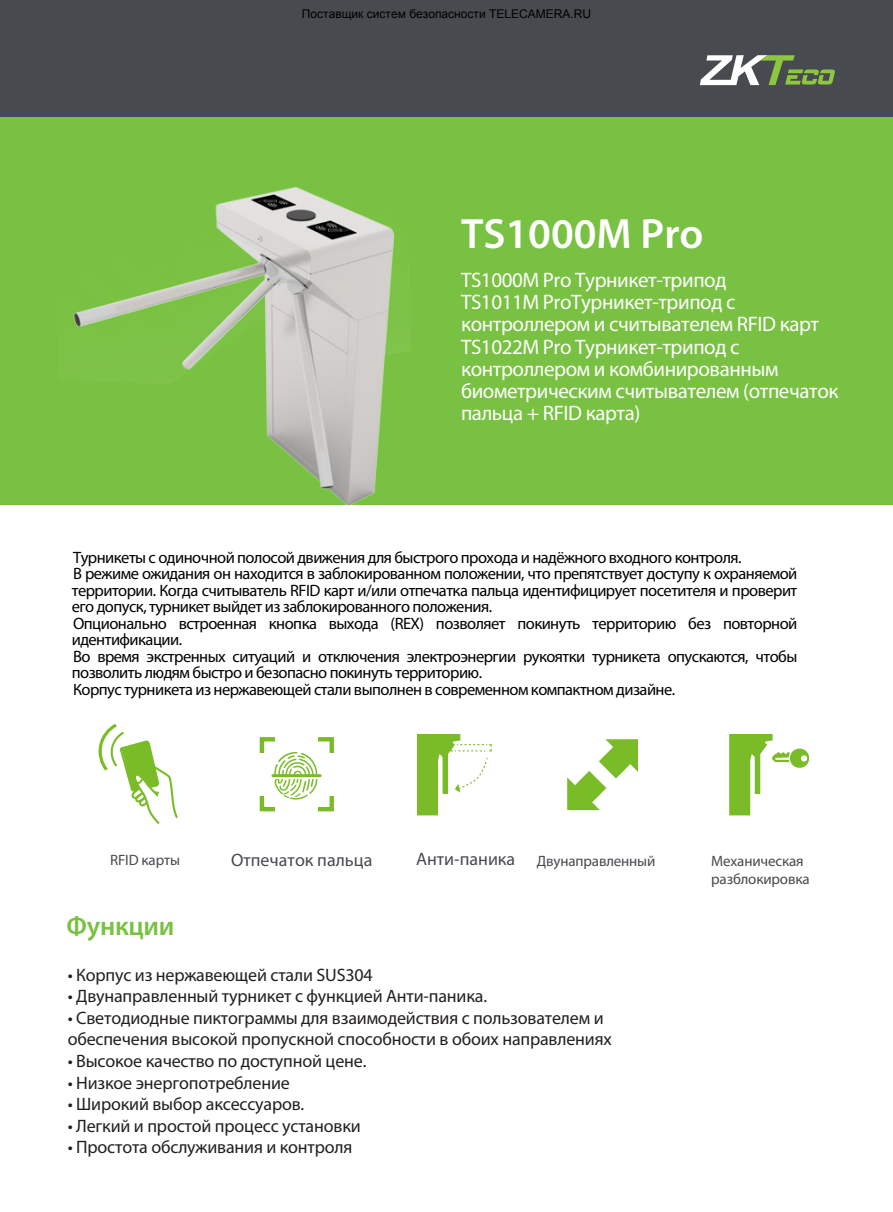
<style>
.page{position:relative;width:893px;height:1212px;background:#fff}
.page>*{position:absolute;margin:0;border:0;box-sizing:border-box;transform-origin:0 0}
.Headline{font:600 42.6px "Myriad Pro";color:#fff}
.headlines_SPEC{font:600 27px "Myriad Pro";letter-spacing:-.01em;color:#79c142}
.Headline-2{font:21px/22.2px "Myriad Pro";letter-spacing:-.02em;color:#fff}
.t1{font:18px/21.6px "Myriad Pro";letter-spacing:-.01em;color:#231f20}
.Headline-3{font:18px "Myriad Pro";color:#474a4e}
.Headline-4{font:16.5px/16.5px "Myriad Pro";letter-spacing:-.035em;color:#000}
.Headline-5{font:15px/18px "Myriad Pro";letter-spacing:-.01em;color:#474a4e}
</style>
<div class="page">
<div style="left:0;top:0;width:893px;height:117px;background:#474a4e"></div>
<div style="left:0;top:117px;width:893px;height:388px;background:#79c142"></div>
<svg style="left:700px;top:55px;width:135px;height:30px"></svg>
<img style="left:73px;top:186px;width:337px;height:320px">
<svg style="left:98px;top:723px;width:80px;height:101px"></svg>
<svg style="left:567px;top:739px;width:71px;height:71px"></svg>
<svg style="left:729px;top:734px;width:81px;height:81px"></svg>
<svg style="left:417px;top:734px;width:75px;height:81px"></svg>
<svg style="left:260px;top:737px;width:74px;height:74px"></svg>
<div style="left:276px;top:736px;width:42px;height:10px;background:#fff"></div>
<div style="left:327px;top:753px;width:9px;height:43px;background:#fff"></div>
<div style="left:257px;top:753px;width:9px;height:43px;background:#fff"></div>
<div style="left:276px;top:804px;width:42px;height:9px;background:#fff"></div>
<p class="Headline" style="left:461px;top:207px;width:244px">TS1000M Pro</p>
<p class="Headline-2" style="left:461px;top:269px;width:379px">TS1000M Pro Турникет-трипод<br>TS1011M ProТурникет-трипод с контроллером и считывателем RFID карт<br>TS1022M Pro Турникет-трипод c контроллером и комбинированным биометрическим считывателем (отпечаток пальца + RFID карта)</p>
<p class="Headline-4" style="left:72px;top:549px;width:727px">Турникеты с одиночной полосой движения для быстрого прохода и надёжного входного контроля.<br>В режиме ожидания он находится в заблокированном положении, что препятствует доступу к охраняемой территории. Когда считыватель RFID карт и/или отпечатка пальца идентифицирует посетителя и проверит его допуск, турникет выйдет из заблокированного положения.<br>Опционально встроенная кнопка выхода (REX) позволяет покинуть территорию без повторной идентификации.<br>Во время экстренных ситуаций и отключения электроэнергии рукоятки турникета опускаются, чтобы позволить людям быстро и безопасно покинуть территорию.<br>Корпус турникета из нержавеющей стали выполнен в современном компактном дизайне.</p>
<p class="Headline-5" style="left:110px;top:850px;width:71px">RFID карты</p>
<p class="Headline-3" style="left:231px;top:849px;width:143px">Отпечаток пальца</p>
<p class="Headline-3" style="left:416px;top:848px;width:101px">Анти-паника</p>
<p class="Headline-5" style="left:537px;top:852px;width:120px">Двунаправленный</p>
<p class="Headline-5" style="left:711px;top:852px;width:100px">Механическая разблокировка</p>
<p class="headlines_SPEC" style="left:67px;top:909px;width:109px">Функции</p>
<p class="t1" style="left:68px;top:963px;width:307px">• Корпус из нержавеющей стали SUS304</p>
<p class="t1" style="left:68px;top:985px;width:421px">• Двунаправленный турникет с функцией Анти-паника.</p>
<p class="t1" style="left:68px;top:1007px;width:546px">• Светодиодные пиктограммы для взаимодействия с пользователем и обеспечения высокой пропускной способности в обоих направлениях</p>
<p class="t1" style="left:68px;top:1050px;width:300px">• Высокое качество по доступной цене.</p>
<p class="t1" style="left:68px;top:1071px;width:224px">• Низкое энергопотребление</p>
<p class="t1" style="left:68px;top:1093px;width:238px">• Широкий выбор аксессуаров.</p>
<p class="t1" style="left:68px;top:1115px;width:295px">• Легкий и простой процесс установки</p>
<p class="t1" style="left:68px;top:1136px;width:286px">• Простота обслуживания и контроля</p>
</div>
